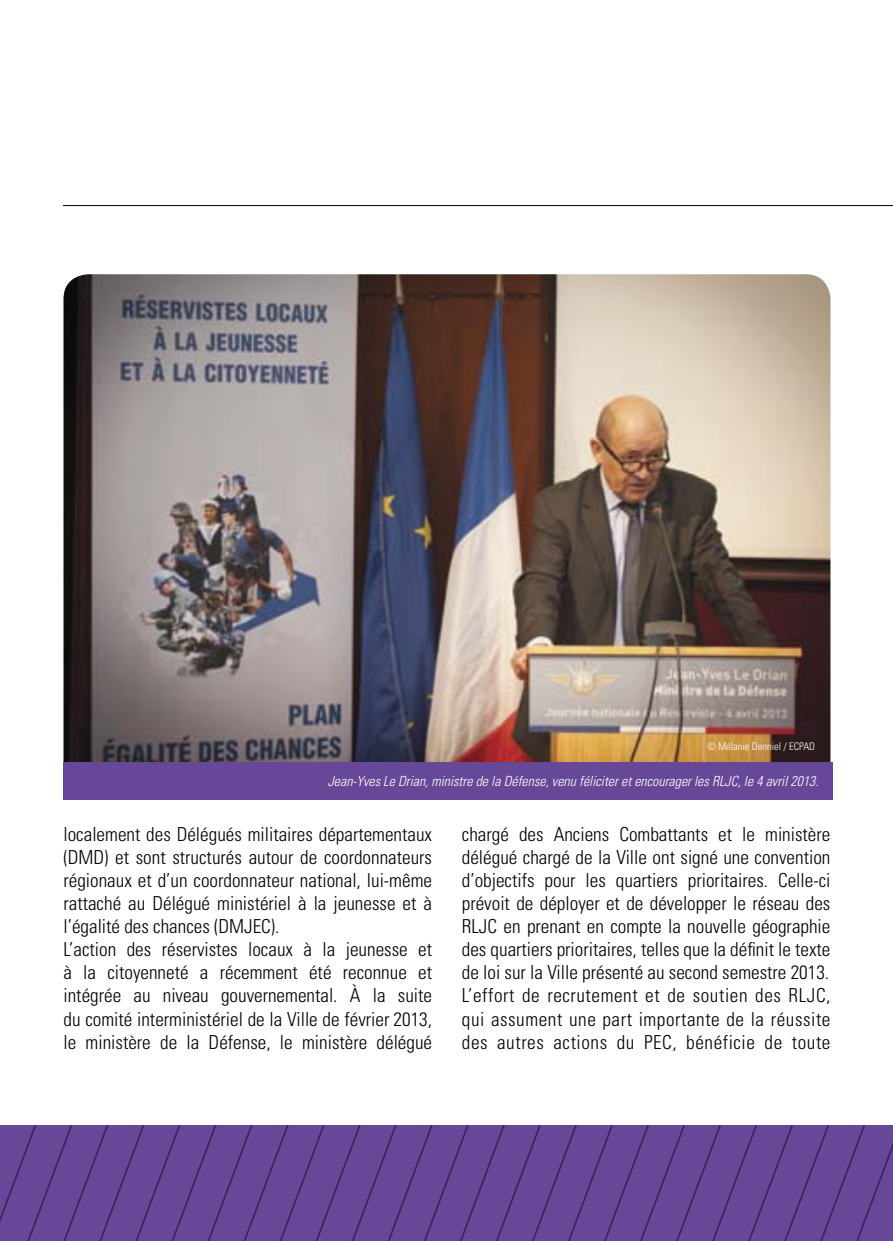
<style>
.page{position:relative;width:893px;height:1241px;background:#fff}
.page>*{position:absolute;margin:0;border:0;box-sizing:border-box;transform-origin:0 0}
.t1{font:300 condensed 19.25px/23.1px "Univers";color:#000}
.t2{font:italic 300 condensed 14px "Univers";color:#fff}
.t3{font:300 condensed 10.5px "Univers";color:#fff}
</style>
<div class="page">
<img style="left:63px;top:274px;width:767px;height:487px">
<svg style="left:15px;top:1125px;width:32px;height:115px;background:#644694"></svg>
<svg style="left:47px;top:1125px;width:32px;height:115px;background:#644694"></svg>
<svg style="left:79px;top:1125px;width:31px;height:115px;background:#644694"></svg>
<svg style="left:110px;top:1125px;width:32px;height:115px;background:#644694"></svg>
<div style="left:142px;top:1125px;width:32px;height:115px;background:#674898"></div>
<svg style="left:174px;top:1125px;width:31px;height:115px;background:#644694"></svg>
<svg style="left:205px;top:1125px;width:32px;height:115px;background:#644694"></svg>
<svg style="left:237px;top:1125px;width:31px;height:115px;background:#644694"></svg>
<svg style="left:268px;top:1125px;width:32px;height:115px;background:#644694"></svg>
<svg style="left:300px;top:1125px;width:32px;height:115px;background:#644694"></svg>
<svg style="left:332px;top:1125px;width:77px;height:115px;background:#644694"></svg>
<svg style="left:409px;top:1125px;width:31px;height:115px;background:#644694"></svg>
<svg style="left:440px;top:1125px;width:32px;height:115px;background:#644694"></svg>
<svg style="left:472px;top:1125px;width:32px;height:115px;background:#644694"></svg>
<div style="left:504px;top:1125px;width:31px;height:115px;background:#674898"></div>
<svg style="left:535px;top:1125px;width:358px;height:115px;background:#644694"></svg>
<hr style="left:63px;top:205px;width:830px;height:1px;background:#000">
<div style="left:63px;top:761px;width:770px;height:38px;background:#674898"></div>
<p class="t3" style="left:707px;top:740px;width:109px">© Mélanie Denniel / ECPAD</p>
<p class="t2" style="left:328px;top:772px;width:492px">Jean-Yves Le Drian, ministre de la Défense, venu féliciter et encourager les RLJC, le 4 avril 2013.</p>
<p class="t1" style="left:63px;top:822px;width:370px">localement des Délégués militaires départementaux (DMD) et sont structurés autour de coordonnateurs régionaux et d’un coordonnateur national, lui-même rattaché au Délégué ministériel à la jeunesse et à l’égalité des chances (DMJEC).<br>L’action des réservistes locaux à la jeunesse et à la citoyenneté a récemment été reconnue et intégrée au niveau gouvernemental. À la suite du comité interministériel de la Ville de février 2013, le ministère de la Défense, le ministère délégué</p>
<p class="t1" style="left:462px;top:822px;width:370px;text-align:justify">chargé des Anciens Combattants et le ministère délégué chargé de la Ville ont signé une convention d’objectifs pour les quartiers prioritaires. Celle-ci prévoit de déployer et de développer le réseau des RLJC en prenant en compte la nouvelle géographie des quartiers prioritaires, telles que la définit le texte de loi sur la Ville présenté au second semestre 2013.<br>L’effort de recrutement et de soutien des RLJC, qui assument une part importante de la réussite des autres actions du PEC, bénéficie de toute</p>
</div>
